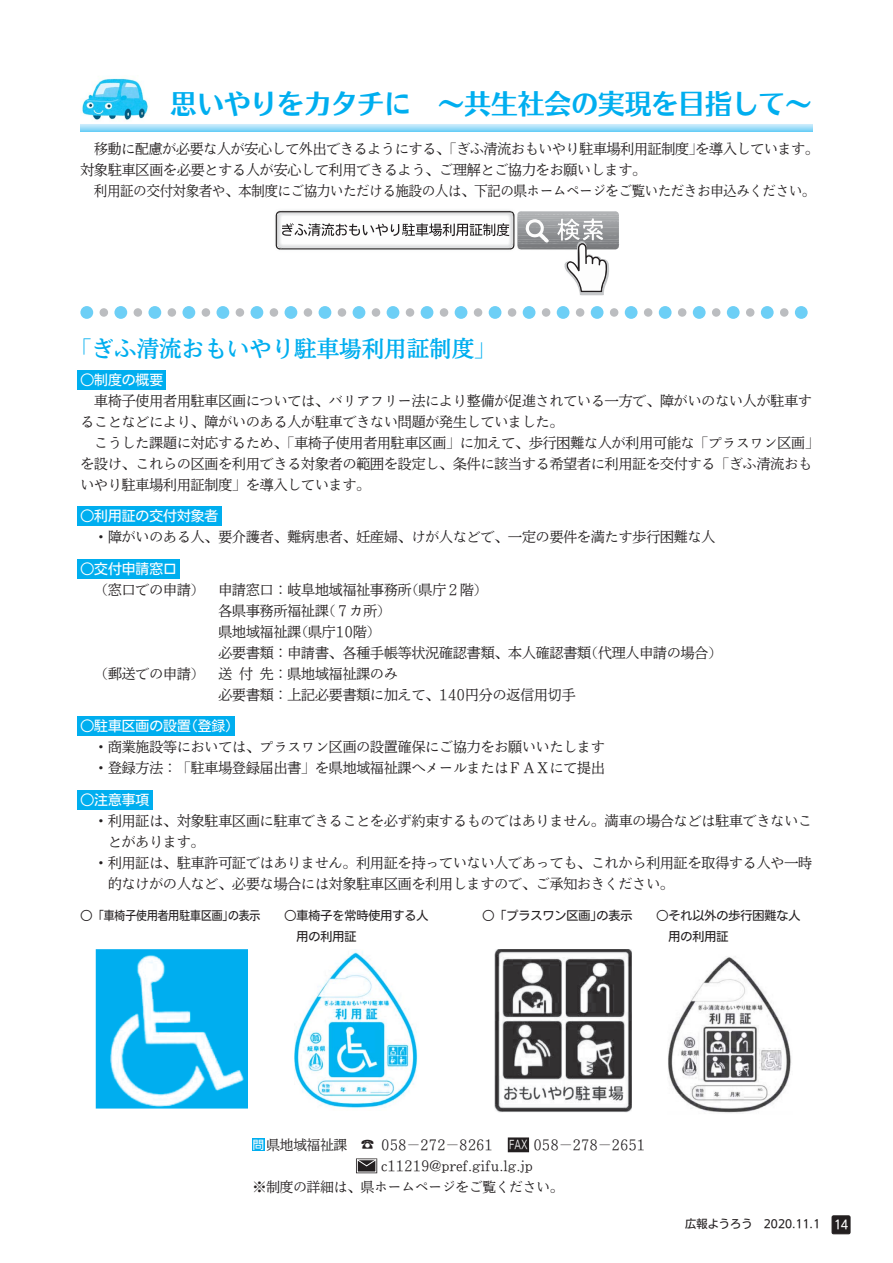
<style>
.page{position:relative;width:893px;height:1263px;background:#fff}
.page>*{position:absolute;margin:0;border:0;box-sizing:border-box;transform-origin:0 0}
.t1{font:27px "T1 FONT1603505990 114";color:#00aeef}
.t2{font:22.5px "T1 FONT1603505990 115";color:#00aeef}
.t3{font:13.8px/21px "T1 FONT1603505990 112";color:#231f20}
.t4{font:13.8px "T1 FONT1603505990 112";color:#231f20;scale:.95 1}
.t5{font:13.8px "T1 FONT1603505990 111";color:#fff}
.t6{font:13.5px "T1 FONT1603505990 112";letter-spacing:-.375em;color:#231f20}
.t7{font:13.5px "T1 FONT1603505990 112";color:#231f20}
.t8{font:13.5px "T1 FONT1603505990 112";letter-spacing:-.5em;color:#231f20}
.t9{font:12px "T1 FONT1603505990 111";color:#231f20}
.t10{font:12px "T1 FONT1603505990 113";color:#fff;scale:.7 1}
.t11{font:11.25px "T1 FONT1603505990 111";color:#231f20}
.s1{font-family:"T1 FONT1603505990 111";font-size:11.25px;color:#fff}
.s2{font-family:"T1 GJFONT1603505990 10"}
.s3{font-size:12px;color:#fff}
</style>
<div class="page">
<div style="left:832px;top:1216px;width:18px;height:18px;background:#231f20;border-radius:2px"></div>
<div style="left:832px;top:1216px;width:18px;height:18px;border:1px solid #231f20;border-radius:2px"></div>
<img style="left:81px;top:78px;width:67px;height:42px">
<svg style="left:80px;top:124px;width:732px;height:7px;background:#a4dff9"></svg>
<svg style="left:275px;top:210px;width:344px;height:86px"></svg>
<div style="left:252px;top:1138px;width:13px;height:13px;background:#00aeef"></div>
<div style="left:508px;top:1138px;width:20px;height:14px;background:#231f20"></div>
<div style="left:508px;top:1138px;width:21px;height:14px;border:1px solid #231f20"></div>
<div style="left:356px;top:1159px;width:21px;height:14px;background:#231f20"></div>
<div style="left:356px;top:1159px;width:21px;height:14px;border:1px solid #231f20"></div>
<svg style="left:356px;top:1159px;width:21px;height:8px"></svg>
<div style="left:357px;top:1159px;width:19px;height:13px;border:1px solid #fff"></div>
<img style="left:95px;top:950px;width:152px;height:159px">
<img style="left:294px;top:951px;width:124px;height:157px">
<img style="left:494px;top:950px;width:137px;height:163px">
<img style="left:668px;top:956px;width:123px;height:157px">
<div style="left:80px;top:306px;width:13px;height:13px;background:#6dcff6;border-radius:50%"></div>
<div style="left:100px;top:308px;width:8px;height:9px;background:#bbbdc0;border-radius:50%"></div>
<div style="left:114px;top:306px;width:13px;height:13px;background:#6dcff6;border-radius:50%"></div>
<div style="left:134px;top:308px;width:8px;height:9px;background:#bbbdc0;border-radius:50%"></div>
<div style="left:148px;top:306px;width:13px;height:13px;background:#6dcff6;border-radius:50%"></div>
<div style="left:168px;top:308px;width:8px;height:9px;background:#bbbdc0;border-radius:50%"></div>
<div style="left:182px;top:306px;width:13px;height:13px;background:#6dcff6;border-radius:50%"></div>
<div style="left:202px;top:308px;width:8px;height:9px;background:#bbbdc0;border-radius:50%"></div>
<div style="left:216px;top:306px;width:13px;height:13px;background:#6dcff6;border-radius:50%"></div>
<div style="left:236px;top:308px;width:8px;height:9px;background:#bbbdc0;border-radius:50%"></div>
<div style="left:250px;top:306px;width:13px;height:13px;background:#6dcff6;border-radius:50%"></div>
<div style="left:270px;top:308px;width:8px;height:9px;background:#bbbdc0;border-radius:50%"></div>
<div style="left:285px;top:306px;width:12px;height:13px;background:#6dcff6;border-radius:50%"></div>
<div style="left:304px;top:308px;width:8px;height:9px;background:#bbbdc0;border-radius:50%"></div>
<div style="left:319px;top:306px;width:12px;height:13px;background:#6dcff6;border-radius:50%"></div>
<div style="left:338px;top:308px;width:8px;height:9px;background:#bbbdc0;border-radius:50%"></div>
<div style="left:353px;top:306px;width:12px;height:13px;background:#6dcff6;border-radius:50%"></div>
<div style="left:372px;top:308px;width:8px;height:9px;background:#bbbdc0;border-radius:50%"></div>
<div style="left:387px;top:306px;width:12px;height:13px;background:#6dcff6;border-radius:50%"></div>
<div style="left:406px;top:308px;width:8px;height:9px;background:#bbbdc0;border-radius:50%"></div>
<div style="left:421px;top:306px;width:12px;height:13px;background:#6dcff6;border-radius:50%"></div>
<div style="left:440px;top:308px;width:8px;height:9px;background:#bbbdc0;border-radius:50%"></div>
<div style="left:455px;top:306px;width:12px;height:13px;background:#6dcff6;border-radius:50%"></div>
<div style="left:474px;top:308px;width:8px;height:9px;background:#bbbdc0;border-radius:50%"></div>
<div style="left:489px;top:306px;width:12px;height:13px;background:#6dcff6;border-radius:50%"></div>
<div style="left:508px;top:308px;width:8px;height:9px;background:#bbbdc0;border-radius:50%"></div>
<div style="left:523px;top:306px;width:12px;height:13px;background:#6dcff6;border-radius:50%"></div>
<div style="left:542px;top:308px;width:8px;height:9px;background:#bbbdc0;border-radius:50%"></div>
<div style="left:557px;top:306px;width:12px;height:13px;background:#6dcff6;border-radius:50%"></div>
<div style="left:576px;top:308px;width:8px;height:9px;background:#bbbdc0;border-radius:50%"></div>
<div style="left:591px;top:306px;width:12px;height:13px;background:#6dcff6;border-radius:50%"></div>
<div style="left:610px;top:308px;width:8px;height:9px;background:#bbbdc0;border-radius:50%"></div>
<div style="left:625px;top:306px;width:12px;height:13px;background:#6dcff6;border-radius:50%"></div>
<div style="left:644px;top:308px;width:8px;height:9px;background:#bbbdc0;border-radius:50%"></div>
<div style="left:659px;top:306px;width:12px;height:13px;background:#6dcff6;border-radius:50%"></div>
<div style="left:678px;top:308px;width:8px;height:9px;background:#bbbdc0;border-radius:50%"></div>
<div style="left:693px;top:306px;width:12px;height:13px;background:#6dcff6;border-radius:50%"></div>
<div style="left:712px;top:308px;width:8px;height:9px;background:#bbbdc0;border-radius:50%"></div>
<div style="left:727px;top:306px;width:12px;height:13px;background:#6dcff6;border-radius:50%"></div>
<div style="left:746px;top:308px;width:8px;height:9px;background:#bbbdc0;border-radius:50%"></div>
<div style="left:761px;top:306px;width:12px;height:13px;background:#6dcff6;border-radius:50%"></div>
<div style="left:780px;top:308px;width:8px;height:9px;background:#bbbdc0;border-radius:50%"></div>
<div style="left:795px;top:306px;width:13px;height:13px;background:#6dcff6;border-radius:50%"></div>
<div style="left:77px;top:370px;width:89px;height:19px;background:#00aeef"></div>
<div style="left:77px;top:506px;width:144px;height:20px;background:#00aeef"></div>
<div style="left:77px;top:559px;width:103px;height:19px;background:#00aeef"></div>
<div style="left:77px;top:716px;width:158px;height:20px;background:#00aeef"></div>
<div style="left:77px;top:790px;width:75px;height:19px;background:#00aeef"></div>
<h1 class="t1" style="left:170px;top:90px;width:643px">思いやりをカタチに ～共生社会の実現を目指して～</h1>
<p class="t3" style="left:80px;top:138px;width:740px;text-indent:14px">移動に配慮が必要な人が安心して外出できるようにする、「ぎふ清流おもいやり駐車場利用証制度」を導入しています。対象駐車区画を必要とする人が安心して利用できるよう、ご理解とご協力をお願いします。</p>
<p class="t4" style="left:94px;top:184px;width:761px">利用証の交付対象者や、本制度にご協力いただける施設の人は、下記の県ホームページをご覧いただきお申込みください。</p>
<h2 class="t2" style="left:69px;top:337px;width:429px">「ぎふ清流おもいやり駐車場利用証制度」</h2>
<p class="t5" style="left:80px;top:373px;width:84px">○制度の概要</p>
<p class="t3" style="left:80px;top:390px;width:733px;text-indent:14px">車椅子使用者用駐車区画については、バリアフリー法により整備が促進されている一方で、障がいのない人が駐車することなどにより、障がいのある人が駐車できない問題が発生していました。</p>
<p class="t3" style="left:80px;top:432px;width:740px;text-indent:14px">こうした課題に対応するため、「車椅子使用者用駐車区画」に加えて、歩行困難な人が利用可能な「プラスワン区画」を設け、これらの区画を利用できる対象者の範囲を設定し、条件に該当する希望者に利用証を交付する「ぎふ清流おもいやり駐車場利用証制度」を導入しています。</p>
<p class="t5" style="left:80px;top:510px;width:139px">○利用証の交付対象者</p>
<p class="t3" style="left:94px;top:527px;width:622px">・障がいのある人、要介護者、難病患者、妊産婦、けが人などで、一定の要件を満たす歩行困難な人</p>
<p class="t5" style="left:80px;top:562px;width:98px">○交付申請窓口</p>
<p class="t3" style="left:94px;top:579px;width:395px">（窓口での申請） 申請窓口：岐阜地域福祉事務所（県庁２階）</p>
<p class="t3" style="left:218px;top:600px;width:174px">各県事務所福祉課（７カ所）</p>
<p class="t3" style="left:218px;top:621px;width:164px">県地域福祉課（県庁10階）</p>
<p class="t3" style="left:218px;top:642px;width:505px">必要書類：申請書、各種手帳等状況確認書類、本人確認書類（代理人申請の場合）</p>
<p class="t3" style="left:94px;top:663px;width:305px">（郵送での申請） 送付先：県地域福祉課のみ</p>
<p class="t3" style="left:218px;top:684px;width:359px">必要書類：上記必要書類に加えて、140円分の返信用切手</p>
<p class="t5" style="left:80px;top:720px;width:160px">○駐車区画の設置（登録）</p>
<p class="t3" style="left:94px;top:737px;width:512px">・商業施設等においては、プラスワン区画の設置確保にご協力をお願いいたします・登録方法：「駐車場登録届出書」を県地域福祉課へメールまたはＦＡＸにて提出</p>
<p class="t5" style="left:80px;top:793px;width:70px">○注意事項</p>
<p class="t3" style="left:94px;top:810px;width:719px">・利用証は、対象駐車区画に駐車できることを必ず約束するものではありません。満車の場合などは駐車できないこ</p>
<p class="t3" style="left:108px;top:831px;width:98px">とがあります。</p>
<p class="t3" style="left:94px;top:852px;width:719px">・利用証は、駐車許可証ではありません。利用証を持っていない人であっても、これから利用証を取得する人や一時</p>
<p class="t3" style="left:108px;top:873px;width:567px">的なけがの人など、必要な場合には対象駐車区画を利用しますので、ご承知おきください。</p>
<p class="t9" style="left:80px;top:909px;width:181px">○「車椅子使用者用駐車区画」の表示</p>
<p class="t9" style="left:284px;top:909px;width:145px">○車椅子を常時使用する人</p>
<p class="t9" style="left:482px;top:909px;width:151px">○「プラスワン区画」の表示</p>
<p class="t9" style="left:656px;top:909px;width:145px">○それ以外の歩行困難な人</p>
<p class="t9" style="left:296px;top:930px;width:61px">用の利用証</p>
<p class="t9" style="left:668px;top:930px;width:61px">用の利用証</p>
<p class="t6" style="left:253px;top:1138px;width:247px"><span class="s1">問</span>県地域福祉課 <span class="s2">-</span> 058―272―8261</p>
<p class="t6" style="left:533px;top:1138px;width:118px">058― 278― 2651</p>
<p class="t8" style="left:381px;top:1159px;width:159px">c11219@pref.gifu.lg.jp</p>
<p class="t7" style="left:253px;top:1180px;width:312px">※制度の詳細は、県ホームページをご覧ください。</p>
<p class="t10" style="left:509px;top:1139px;width:31px">FAX</p>
<p class="t11" style="left:685px;top:1219px;width:169px">広報ようろう 2020.11.1 <span class="s3">14</span></p>
</div>
